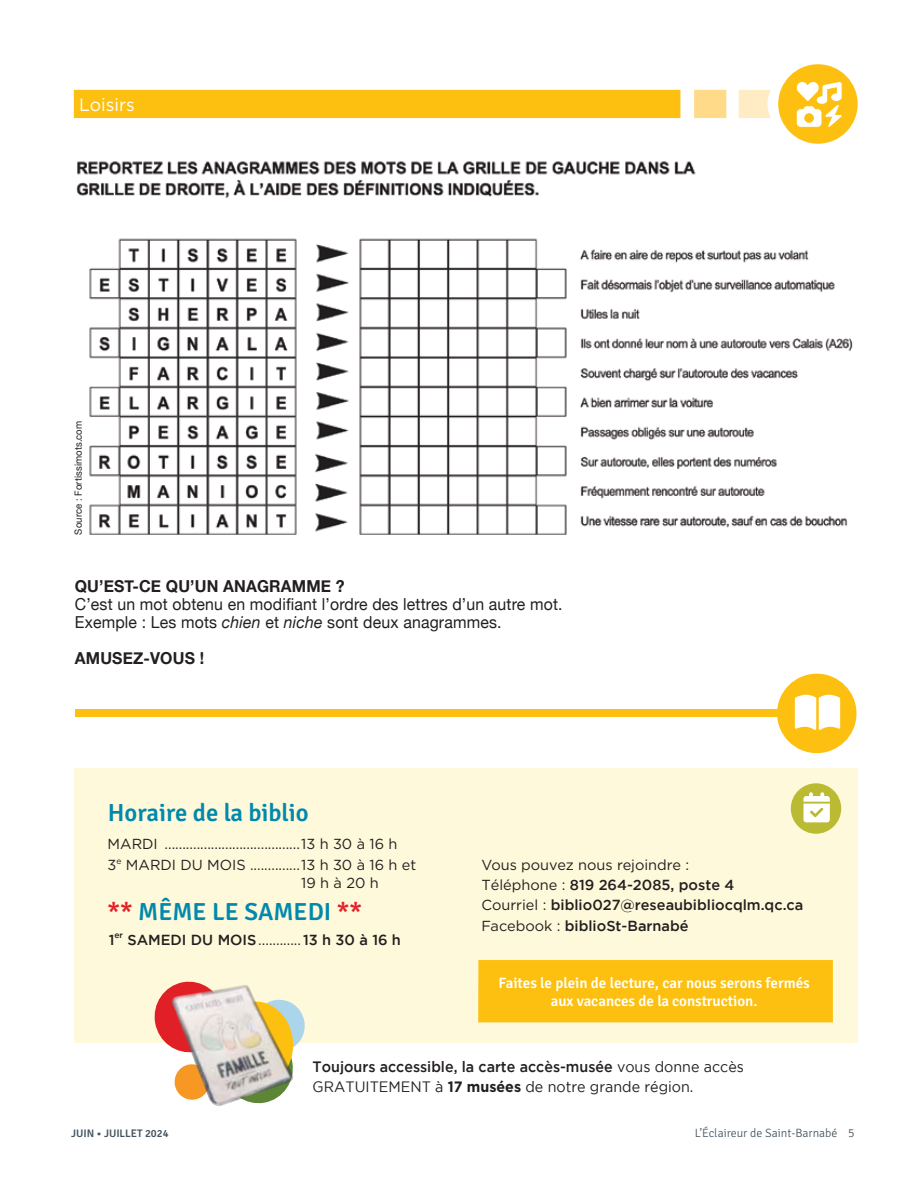
<style>
.page{position:relative;width:918px;height:1188px;background:#fff}
.page>*{position:absolute;margin:0;border:0;box-sizing:border-box;transform-origin:0 0}
.t1{font:300 24.75px "Signika";color:#0089ad}
.t2{font:18px "Gotham HTF";color:#fff}
.t3{font:16.5px/18px "Helvetica Neue";letter-spacing:.01em;color:#231f20;scale:.96 1}
.t4{font:700 16.5px "Helvetica Neue";letter-spacing:.01em;color:#231f20;scale:.96 1}
.t5{font:15px/20.1px "Gotham";color:#231f20;scale:.95 1}
.t6{font:300 15px/18px "Signika";color:#fff;text-align:center}
.t7{font:500 14.55px/20.4px "Gotham";color:#231f20}
.t8{font:14.55px/21.8px "Gotham HTF";color:#231f20}
.t9{font:300 12px "Signika";color:#455560}
.t10{font:300 10.95px "Signika";color:#455560}
.t11{font:9.9px "Helvetica Neue";letter-spacing:.01em;color:#231f20;scale:.96 1}
.s1{font-style:italic}
.s2{color:#e11f26}
.s3{font-family:"Gotham HTF";font-weight:400}
.s4{font-weight:500}
.s5{font-weight:700}
</style>
<div class="page">
<div style="left:778px;top:64px;width:80px;height:80px;background:#fdc010;border-radius:50%"></div>
<svg style="left:796px;top:81px;width:47px;height:47px"></svg>
<svg style="left:739px;top:90px;width:32px;height:28px"></svg>
<div style="left:694px;top:90px;width:32px;height:28px;background:#ffda89"></div>
<div style="left:74px;top:90px;width:606px;height:28px;background:#fdc010"></div>
<div style="left:75px;top:768px;width:783px;height:274px;background:#fff9db"></div>
<div style="left:75px;top:709px;width:780px;height:8px;background:#fdc010"></div>
<div style="left:791px;top:783px;width:50px;height:51px;background:#babb33;border-radius:50%"></div>
<svg style="left:804px;top:792px;width:26px;height:30px"></svg>
<svg style="left:152px;top:981px;width:155px;height:66px"></svg>
<img style="left:168px;top:985px;width:126px;height:121px">
<div style="left:777px;top:674px;width:80px;height:79px;background:#fdc010;border-radius:50%"></div>
<svg style="left:795px;top:695px;width:45px;height:35px;background:#fef6de"></svg>
<div style="left:478px;top:960px;width:355px;height:62px;background:#fdc010"></div>
<img style="left:89px;top:238px;width:764px;height:297px">
<img style="left:76px;top:161px;width:620px;height:38px">
<p class="t2" style="left:79px;top:94px;width:57px">Loisirs</p>
<p class="t11" style="left:71px;top:535px;width:120px;rotate:-90deg">Source : Fortissimots.com</p>
<p class="t4" style="left:75px;top:573px;width:283px">QU’EST-CE QU’UN ANAGRAMME ?</p>
<p class="t3" style="left:75px;top:596px;width:510px">C’est un mot obtenu en modifiant l’ordre des lettres d’un autre mot.<br>Exemple : Les mots <span class="s1">chien</span> et <span class="s1">niche</span> sont deux anagrammes.</p>
<p class="t4" style="left:75px;top:645px;width:136px">AMUSEZ-VOUS !</p>
<h1 class="t1" style="left:108px;top:795px;width:202px">Horaire de la biblio</h1>
<p class="t8" style="left:108px;top:832px;width:310px">MARDI ......................................13 h 30 à 16 h<br>3<sup>e</sup> MARDI DU MOIS ..............13 h 30 à 16 h et</p>
<h1 class="t1" style="left:108px;top:894px;width:256px"><span class="s2">**</span> MÊME LE SAMEDI <span class="s2">**</span></h1>
<p class="t7" style="left:109px;top:929px;width:294px">1<sup>er</sup> SAMEDI DU MOIS<span class="s3">............</span>13 h 30 à 16 h</p>
<p class="t8" style="left:481px;top:853px;width:209px">Vous pouvez nous rejoindre :</p>
<p class="t7" style="left:481px;top:874px;width:323px"><span class="s3">Téléphone :</span> 819 264-2085, poste 4<br><span class="s3">Courriel :</span> biblio027@reseaubibliocqlm.qc.ca<br><span class="s3">Facebook :</span> biblioSt-Barnabé</p>
<p class="t6" style="left:498px;top:973px;width:313px">Faites le plein de lecture, car nous serons fermés aux vacances de la construction.</p>
<p class="t5" style="left:313px;top:1057px;width:455px"><span class="s4">Toujours accessible, la carte accès-musée</span> vous donne accès<br>GRATUITEMENT à <span class="s5">17 musées</span> de notre grande région.</p>
<p class="t10" style="left:71px;top:1125px;width:99px">JUIN • JUILLET 2024</p>
<p class="t9" style="left:695px;top:1124px;width:161px">L’Éclaireur de Saint-Barnabé 5</p>
</div>
